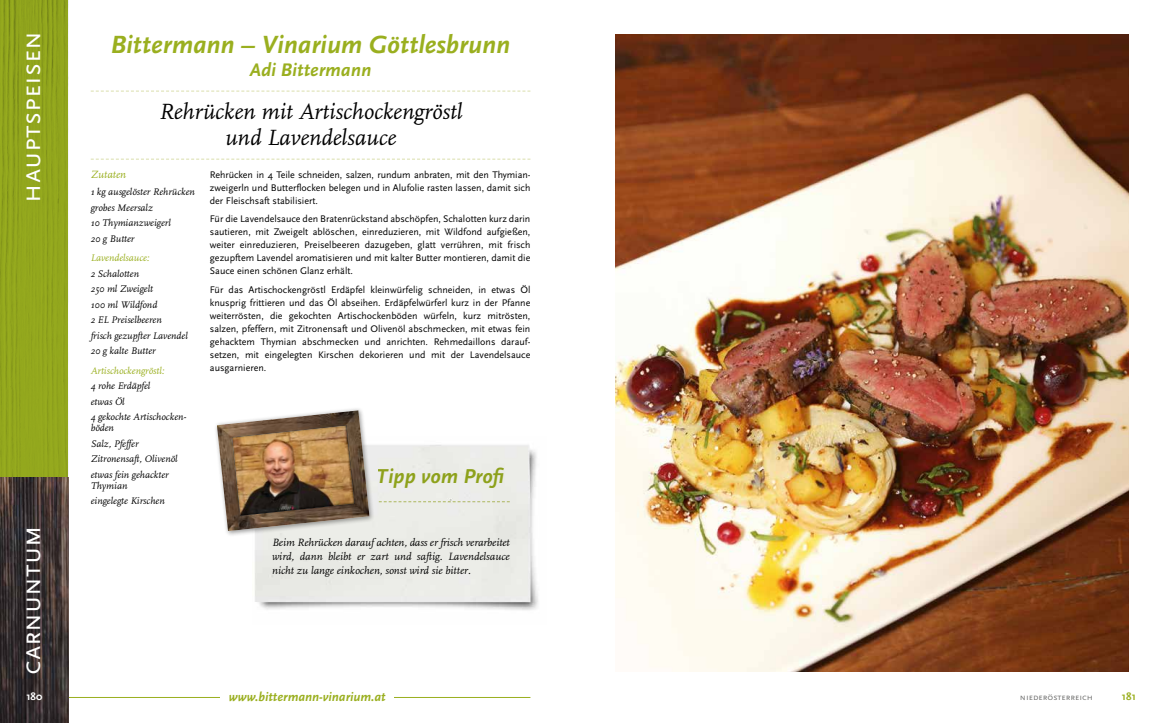
<style>
.page{position:relative;width:1163px;height:723px;background:#fff}
.page>*{position:absolute;margin:0;border:0;box-sizing:border-box;transform-origin:0 0}
.t1{font:28px "Scala Sans Caps";color:#fff}
.t2{font:italic 700 26px "Scala Sans";color:#9aaf1f}
.t3{font:italic 23px/26px "FF Scala";color:#000;text-align:center}
.t4{font:italic 700 21px "Scala Sans";color:#9aaf1f}
.t5{font:italic 700 19px "Scala Sans";color:#9aaf1f}
.t6{font:italic 700 13px "Scala Sans";color:#9aaf1f}
.t7{font:italic 11px/14px "FF Scala";color:#000;text-align:justify}
.t8{font:italic 11px "FF Scala";color:#9aaf1f}
.t9{font:700 11px "Scala Sans";color:#9aaf1f}
.t10{font:700 11px "Scala Sans";color:#fff}
.t11{font:10px/13px "Scala Sans";color:#000;text-align:justify}
.t12{font:italic 10px/15.4px "FF Scala";color:#000}
.t13{font:italic 10px "FF Scala";color:#9aaf1f}
.t14{font:9px "Scala Sans Caps";color:#6f6f6e}
</style>
<div class="page">
<div style="left:0;top:0;width:68px;height:594px;background:#92a61d"></div>
<svg style="left:91px;top:159px;width:439px;height:1px"></svg>
<svg style="left:91px;top:91px;width:439px;height:1px"></svg>
<hr style="left:69px;top:697px;width:461px;height:1px;background:#9aaf1f">
<div style="left:220px;top:691px;width:174px;height:15px;background:#fff"></div>
<img style="left:615px;top:34px;width:513px;height:638px">
<img style="left:0;top:478px;width:68px;height:245px">
<img style="left:254px;top:445px;width:284px;height:165px">
<svg style="left:379px;top:501px;width:130px;height:1px"></svg>
<div style="left:213px;top:407px;width:162px;height:129px;background:#000;opacity:.4"></div>
<img style="left:217px;top:410px;width:152px;height:121px">
<h1 class="t1" style="left:16px;top:202px;width:173px;rotate:-90deg">hauptspeisen</h1>
<h1 class="t1" style="left:16px;top:675px;width:150px;rotate:-90deg">carnuntum</h1>
<p class="t10" style="left:26px;top:690px;width:18px">180</p>
<h2 class="t2" style="left:111px;top:31px;width:401px">Bittermann – Vinarium Göttlesbrunn</h2>
<h3 class="t5" style="left:250px;top:60px;width:123px">Adi Bittermann</h3>
<h3 class="t3" style="left:159px;top:99px;width:305px">Rehrücken mit Artischockengröstl und Lavendelsauce</h3>
<p class="t8" style="left:91px;top:169px;width:37px">Zutaten</p>
<p class="t12" style="left:91px;top:184px;width:106px">1 kg ausgelöster Rehrücken grobes Meersalz<br>10 Thymianzweigerl<br>20 g Butter</p>
<p class="t13" style="left:91px;top:253px;width:60px">Lavendelsauce:</p>
<p class="t12" style="left:91px;top:266px;width:98px">2 Schalotten<br>250 ml Zweigelt<br>100 ml Wildfond<br>2 EL Preiselbeeren<br>frisch gezupfter Lavendel<br>20 g kalte Butter</p>
<p class="t13" style="left:91px;top:365px;width:75px">Artischockengröstl:</p>
<p class="t12" style="left:91px;top:378px;width:96px">4 rohe Erdäpfel<br>etwas Öl<br>4 gekochte Artischocken-</p>
<p class="t12" style="left:91px;top:420px;width:88px">böden<br>Salz, Pfeffer<br>Zitronensaft, Olivenöl etwas fein gehackter</p>
<p class="t12" style="left:91px;top:478px;width:75px">Thymian eingelegte Kirschen</p>
<p class="t11" style="left:210px;top:168px;width:322px">Rehrücken in 4 Teile schneiden, salzen, rundum anbraten, mit den Thymian&shy;zweigerln und Butterflocken belegen und in Alufolie rasten lassen, damit sich der Fleischsaft stabilisiert.</p>
<p class="t11" style="left:210px;top:213px;width:322px">Für die Lavendelsauce den Bratenrückstand abschöpfen, Schalotten kurz darin sautieren, mit Zweigelt ablöschen, einreduzieren, mit Wildfond aufgießen, weiter einreduzieren, Preiselbeeren dazugeben, glatt verrühren, mit frisch gezupftem Lavendel aromatisieren und mit kalter Butter montieren, damit die Sauce einen schönen Glanz erhält.</p>
<p class="t11" style="left:210px;top:283px;width:322px">Für das Artischockengröstl Erdäpfel kleinwürfelig schneiden, in etwas Öl knusprig frittieren und das Öl abseihen. Erdäpfelwürferl kurz in der Pfanne weiterrösten, die gekochten Artischockenböden würfeln, kurz mitrösten, salzen, pfeffern, mit Zitronensaft und Olivenöl abschmecken, mit etwas fein gehacktem Thymian abschmecken und anrichten. Rehmedaillons darauf&shy;setzen, mit eingelegten Kirschen dekorieren und mit der Lavendelsauce ausgarnieren.</p>
<h3 class="t4" style="left:377px;top:464px;width:132px">Tipp vom Profi</h3>
<p class="t7" style="left:272px;top:535px;width:239px">Beim Rehrücken darauf achten, dass er frisch verarbeitet wird, dann bleibt er zart und saftig. Lavendelsauce nicht zu lange einkochen, sonst wird sie bitter.</p>
<h3 class="t6" style="left:229px;top:689px;width:158px">www.bittermann-vinarium.at</h3>
<p class="t14" style="left:1019px;top:692px;width:74px">niederösterreich</p>
<p class="t9" style="left:1121px;top:690px;width:16px">181</p>
</div>
